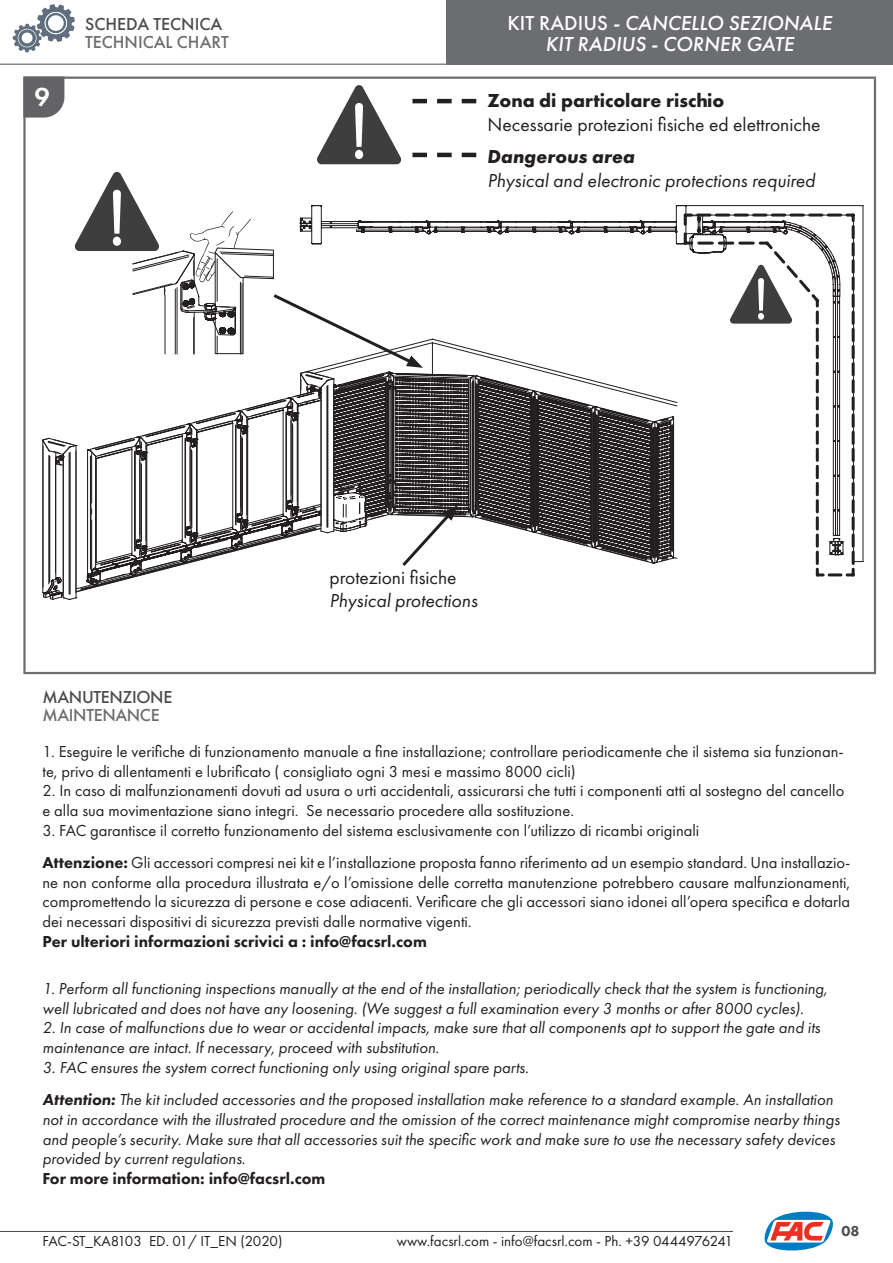
<style>
.page{position:relative;width:893px;height:1263px;background:#fff}
.page>*{position:absolute;margin:0;border:0;box-sizing:border-box;transform-origin:0 0}
.t1{font:600 27px "Futura PT";color:#fff}
.t2{font:italic 500 21px/21px "Futura PT";color:#fff;text-align:center}
.t3{font:italic 19.5px "Futura PT";color:#231f20}
.t4{font:19.5px "Futura PT";color:#231f20}
.t5{font:700 19.5px "Futura PT";color:#231f20}
.t6{font:italic 700 19.5px "Futura PT";color:#231f20}
.t7{font:500 18px "Futura PT";letter-spacing:-.005em;color:#6c6d70}
.t8{font:500 18px "Futura PT";color:#4b4c4d}
.t9{font:500 18px "Futura PT";letter-spacing:-.02em;color:#4b4c4d}
.t10{font:16.5px/19.8px "Futura PT";color:#231f20}
.t11{font:italic 16.5px/19.8px "Futura PT";color:#231f20}
.t12{font:800 16.5px "Futura PT";color:#231f20}
.t13{font:15px "Futura PT";color:#231f20}
.t14{font:15px "Futura PT";letter-spacing:-.02em;color:#231f20}
.t15{font:800 15px "Futura PT";color:#4b4c4d}
.s1{font-style:normal}
.s2{font-weight:800}
</style>
<div class="page">
<hr style="left:0;top:1231px;width:733px;height:1px;background:#4b4c4d">
<svg style="left:764px;top:1212px;width:69px;height:38px"></svg>
<svg style="left:13px;top:4px;width:62px;height:48px"></svg>
<hr style="left:0;top:64px;width:893px;height:1px;background:#4b4c4d">
<div style="left:446px;top:0;width:447px;height:65px;background:#6c6d70"></div>
<hr style="left:23px;top:77px;width:853px;height:2px;background:#6c6d70">
<hr style="left:23px;top:79px;width:3px;height:593px;background:#6c6d70">
<hr style="left:874px;top:79px;width:2px;height:593px;background:#6c6d70">
<hr style="left:23px;top:672px;width:853px;height:2px;background:#6c6d70">
<svg style="left:23px;top:77px;width:41px;height:41px"></svg>
<svg style="left:682px;top:212px;width:174px;height:365px"></svg>
<svg style="left:729px;top:264px;width:64px;height:60px"></svg>
<svg style="left:412px;top:99px;width:64px;height:4px"></svg>
<svg style="left:412px;top:153px;width:64px;height:4px"></svg>
<svg style="left:317px;top:85px;width:85px;height:79px"></svg>
<svg style="left:43px;top:171px;width:631px;height:428px"></svg>
<p class="t1" style="left:35px;top:80px;width:17px">9</p>
<p class="t8" style="left:85px;top:13px;width:139px">SCHEDA TECNICA</p>
<p class="t7" style="left:85px;top:31px;width:145px">TECHNICAL CHART</p>
<p class="t2" style="left:508px;top:13px;width:326px"><span class="s1">KIT RADIUS</span> - CANCELLO SEZIONALE<br>KIT RADIUS - CORNER GATE</p>
<p class="t5" style="left:488px;top:88px;width:238px">Zona di particolare rischio</p>
<p class="t4" style="left:488px;top:113px;width:334px">Necessarie protezioni fisiche ed elettroniche</p>
<p class="t6" style="left:488px;top:145px;width:149px">Dangerous area</p>
<p class="t3" style="left:488px;top:169px;width:329px">Physical and electronic protections required</p>
<p class="t4" style="left:330px;top:566px;width:128px">protezioni fisiche</p>
<p class="t3" style="left:330px;top:589px;width:149px">Physical protections</p>
<p class="t9" style="left:43px;top:686px;width:131px">MANUTENZIONE</p>
<p class="t7" style="left:43px;top:704px;width:119px">MAINTENANCE</p>
<p class="t10" style="left:43px;top:741px;width:803px">1. Eseguire le verifiche di funzionamento manuale a fine installazione; controllare periodicamente che il sistema sia funzionan&shy;te, privo di allentamenti e lubrificato ( consigliato ogni 3 mesi e massimo 8000 cicli)</p>
<p class="t10" style="left:43px;top:781px;width:803px">2. In caso di malfunzionamenti dovuti ad usura o urti accidentali, assicurarsi che tutti i componenti atti al sostegno del cancello e alla sua movimentazione siano integri. Se necessario procedere alla sostituzione.</p>
<p class="t10" style="left:43px;top:820px;width:658px">3. FAC garantisce il corretto funzionamento del sistema esclusivamente con l’utilizzo di ricambi originali</p>
<p class="t10" style="left:43px;top:852px;width:809px;text-align:justify"><span class="s2">Attenzione:</span> Gli accessori compresi nei kit e l’installazione proposta fanno riferimento ad un esempio standard. Una installazio&shy;ne non conforme alla procedura illustrata e/o l’omissione delle corretta manutenzione potrebbero causare malfunzionamenti, compromettendo la sicurezza di persone e cose adiacenti. Verificare che gli accessori siano idonei all’opera specifica e dotarla dei necessari dispositivi di sicurezza previsti dalle normative vigenti.</p>
<p class="t12" style="left:43px;top:931px;width:386px">Per ulteriori informazioni scrivici a : info@facsrl.com</p>
<p class="t11" style="left:43px;top:978px;width:786px">1. Perform all functioning inspections manually at the end of the installation; periodically check that the system is functioning, well lubricated and does not have any loosening. (We suggest a full examination every 3 months or after 8000 cycles).</p>
<p class="t11" style="left:43px;top:1018px;width:779px">2. In case of malfunctions due to wear or accidental impacts, make sure that all components apt to support the gate and its maintenance are intact. If necessary, proceed with substitution.</p>
<p class="t11" style="left:43px;top:1057px;width:488px">3. FAC ensures the system correct functioning only using original spare parts.</p>
<p class="t11" style="left:43px;top:1089px;width:799px"><span class="s2">Attention:</span> The kit included accessories and the proposed installation make reference to a standard example. An installation not in accordance with the illustrated procedure and the omission of the correct maintenance might compromise nearby things and people’s security. Make sure that all accessories suit the specific work and make sure to use the necessary safety devices provided by current regulations.</p>
<p class="t12" style="left:43px;top:1168px;width:284px">For more information: info@facsrl.com</p>
<p class="t14" style="left:43px;top:1231px;width:241px">FAC-ST_KA8103 ED. 01/ IT_EN (2020)</p>
<p class="t13" style="left:397px;top:1231px;width:338px">www.facsrl.com - info@facsrl.com - Ph. +39 0444976241</p>
<p class="t15" style="left:841px;top:1222px;width:20px">08</p>
</div>
